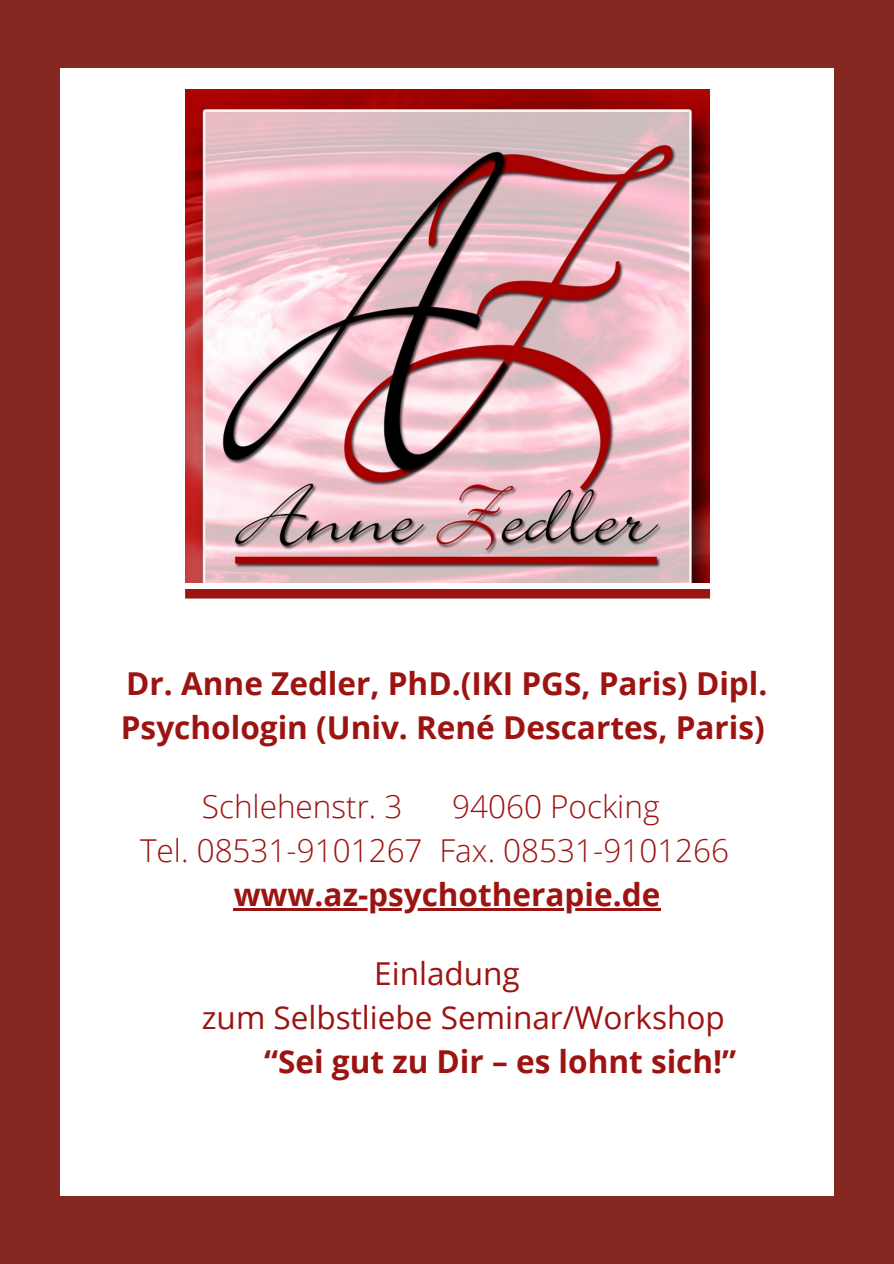
<style>
.page{position:relative;width:894px;height:1264px;background:#fff}
.page>*{position:absolute;margin:0;border:0;box-sizing:border-box;transform-origin:0 0}
.t1{font:700 31.5px/44px "Open Sans";color:#9c1411}
.t2{font:300 31.5px/44px "Open Sans";color:#9c1411}
.t3{font:31.5px/44px "Open Sans";color:#9c1411}
</style>
<div class="page">
<div style="left:0;top:0;width:893px;height:1263px;background:#842821"></div>
<div style="left:60px;top:68px;width:773px;height:1127px;background:#fff"></div>
<img style="left:185px;top:89px;width:524px;height:494px">
<hr style="left:233px;top:907px;width:427px;height:3px;background:#9c1411">
<div style="left:185px;top:589px;width:524px;height:9px;background:#9c1411"></div>
<p class="t1" style="left:121px;top:661px;width:648px">Dr. Anne Zedler, PhD.(IKI PGS, Paris) Dipl.<br>Psychologin (Univ. René Descartes, Paris)</p>
<p class="t2" style="left:140px;top:783px;width:590px;text-indent:312px">94060 Pocking<br>Tel. 08531-9101267 Fax. 08531-9101266</p>
<p class="t1" style="left:233px;top:871px;width:428px">www.az-psychotherapie.de</p>
<p class="t2" style="left:202px;top:783px;width:202px">Schlehenstr. 3</p>
<p class="t3" style="left:202px;top:951px;width:524px;text-indent:172px">Einladung<br>zum Selbstliebe Seminar/Workshop</p>
<p class="t1" style="left:264px;top:1038px;width:473px">“Sei gut zu Dir – es lohnt sich!”</p>
</div>
